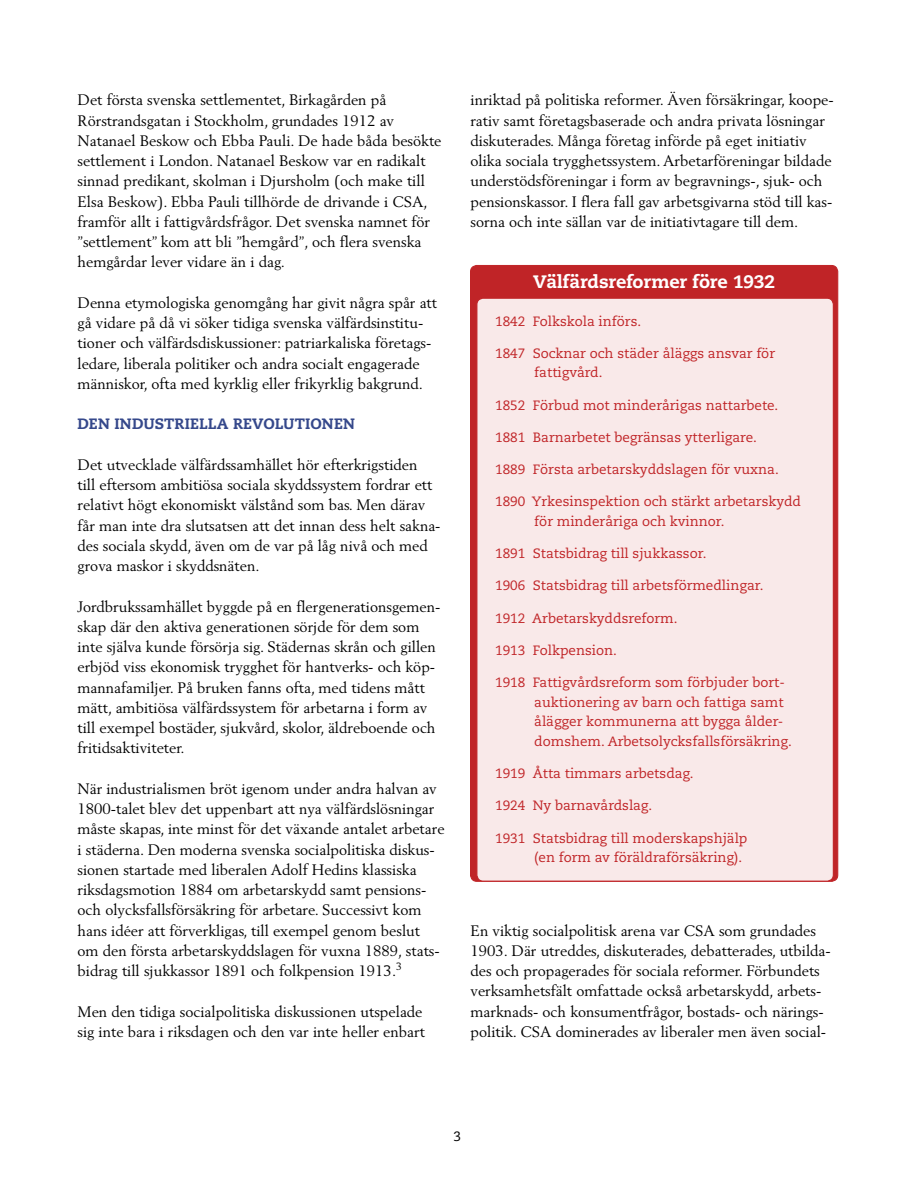
<style>
.page{position:relative;width:919px;height:1195px;background:#fff}
.page>*{position:absolute;margin:0;border:0;box-sizing:border-box;transform-origin:0 0}
.t1{font:800 18px "Caecilia";letter-spacing:-.01em;color:#fff}
.t2{font:15px/20.2px "Berling";color:#000}
.t3{font:800 15px "Caecilia";letter-spacing:.01em;color:#35488b}
.t4{font:13.5px/19.5px "Caecilia";color:#c02427}
.t5{font:13.5px "Caecilia";color:#000}
</style>
<div class="page">
<div style="left:470px;top:265px;width:368px;height:616px;background:#c02427"></div>
<div style="left:475px;top:297px;width:359px;height:584px;background:#f9e9e9"></div>
<p class="t2" style="left:77px;top:90px;width:365px">Det första svenska settlementet, Birkagården på Rörstrandsgatan i Stockholm, grundades 1912 av Natanael Beskow och Ebba Pauli. De hade båda besökte settlement i London. Natanael Beskow var en radikalt sinnad predikant, skolman i Djursholm (och make till Elsa Beskow). Ebba Pauli tillhörde de drivande i CSA, framför allt i fattigvårdsfrågor. Det svenska namnet för ”settlement” kom att bli ”hemgård”, och flera svenska hemgårdar lever vidare än i dag.</p>
<p class="t2" style="left:77px;top:292px;width:361px">Denna etymologiska genomgång har givit några spår att gå vidare på då vi söker tidiga svenska välfärdsinstitu&shy;tioner och välfärdsdiskussioner: patriarkaliska företags&shy;ledare, liberala politiker och andra socialt engagerade människor, ofta med kyrklig eller frikyrklig bakgrund.</p>
<p class="t3" style="left:77px;top:415px;width:279px">DEN INDUSTRIELLA REVOLUTIONEN</p>
<p class="t2" style="left:77px;top:454px;width:364px">Det utvecklade välfärdssamhället hör efterkrigstiden<br>till eftersom ambitiösa sociala skyddssystem fordrar ett relativt högt ekonomiskt välstånd som bas. Men därav får man inte dra slutsatsen att det innan dess helt sakna&shy;des sociala skydd, även om de var på låg nivå och med grova maskor i skyddsnäten.</p>
<p class="t2" style="left:77px;top:596px;width:364px">Jordbrukssamhället byggde på en flergenerationsgemen&shy;skap där den aktiva generationen sörjde för dem som inte själva kunde försörja sig. Städernas skrån och gillen erbjöd viss ekonomisk trygghet för hantverks- och köp&shy;mannafamiljer. På bruken fanns ofta, med tidens mått mätt, ambitiösa välfärdssystem för arbetarna i form av till exempel bostäder, sjukvård, skolor, äldreboende och fritidsaktiviteter.</p>
<p class="t2" style="left:77px;top:778px;width:368px">När industrialismen bröt igenom under andra halvan av 1800-talet blev det uppenbart att nya välfärdslösningar måste skapas, inte minst för det växande antalet arbetare i städerna. Den moderna svenska socialpolitiska diskus&shy;sionen startade med liberalen Adolf Hedins klassiska riksdagsmotion 1884 om arbetarskydd samt pensions&shy;och olycksfallsförsäkring för arbetare. Successivt kom hans idéer att förverkligas, till exempel genom beslut om den första arbetarskyddslagen för vuxna 1889, stats&shy;bidrag till sjukkassor 1891 och folkpension 1913.<sup>3</sup></p>
<p class="t2" style="left:77px;top:1001px;width:349px">Men den tidiga socialpolitiska diskussionen utspelade sig inte bara i riksdagen och den var inte heller enbart</p>
<p class="t2" style="left:470px;top:90px;width:365px">inriktad på politiska reformer. Även försäkringar, koope&shy;rativ samt företagsbaserade och andra privata lösningar diskuterades. Många företag införde på eget initiativ olika sociala trygghetssystem. Arbetarföreningar bildade understödsföreningar i form av begravnings-, sjuk- och pensionskassor. I flera fall gav arbetsgivarna stöd till kas&shy;sorna och inte sällan var de initiativtagare till dem.</p>
<p class="t1" style="left:533px;top:270px;width:243px">Välfärdsreformer före 1932</p>
<p class="t4" style="left:495px;top:311px;width:147px">1842 Folkskola införs.</p>
<p class="t4" style="left:534px;top:344px;width:242px;text-indent:-39px">1847 Socknar och städer åläggs ansvar för fattigvård.</p>
<p class="t4" style="left:495px;top:395px;width:284px">1852 Förbud mot minderårigas nattarbete.</p>
<p class="t4" style="left:495px;top:428px;width:263px">1881 Barnarbetet begränsas ytterligare.</p>
<p class="t4" style="left:495px;top:460px;width:285px">1889 Första arbetarskyddslagen för vuxna.</p>
<p class="t4" style="left:534px;top:492px;width:268px;text-indent:-39px">1890 Yrkesinspektion och stärkt arbetarskydd för minderåriga och kvinnor.</p>
<p class="t4" style="left:495px;top:544px;width:213px">1891 Statsbidrag till sjukkassor.</p>
<p class="t4" style="left:495px;top:576px;width:270px">1906 Statsbidrag till arbetsförmedlingar.</p>
<p class="t4" style="left:495px;top:608px;width:184px">1912 Arbetarskyddsreform.</p>
<p class="t4" style="left:495px;top:641px;width:123px">1913 Folkpension.</p>
<p class="t4" style="left:534px;top:673px;width:259px;text-indent:-39px">1918 Fattigvårdsreform som förbjuder bort&shy;auktionering av barn och fattiga samt ålägger kommunerna att bygga ålder&shy;domshem. Arbetsolycksfallsförsäkring.</p>
<p class="t4" style="left:495px;top:764px;width:200px">1919 Åtta timmars arbetsdag.</p>
<p class="t4" style="left:495px;top:796px;width:158px">1924 Ny barnavårdslag.</p>
<p class="t4" style="left:534px;top:828px;width:215px;text-indent:-39px">1931 Statsbidrag till moderskapshjälp (en form av föräldraförsäkring).</p>
<p class="t2" style="left:470px;top:920px;width:362px">En viktig socialpolitisk arena var CSA som grundades 1903. Där utreddes, diskuterades, debatterades, utbilda&shy;des och propagerades för sociala reformer. Förbundets verksamhetsfält omfattade också arbetarskydd, arbets&shy;marknads- och konsumentfrågor, bostads- och närings&shy;politik. CSA dominerades av liberaler men även social-</p>
<p class="t5" style="left:453px;top:1128px;width:9px">3</p>
</div>
